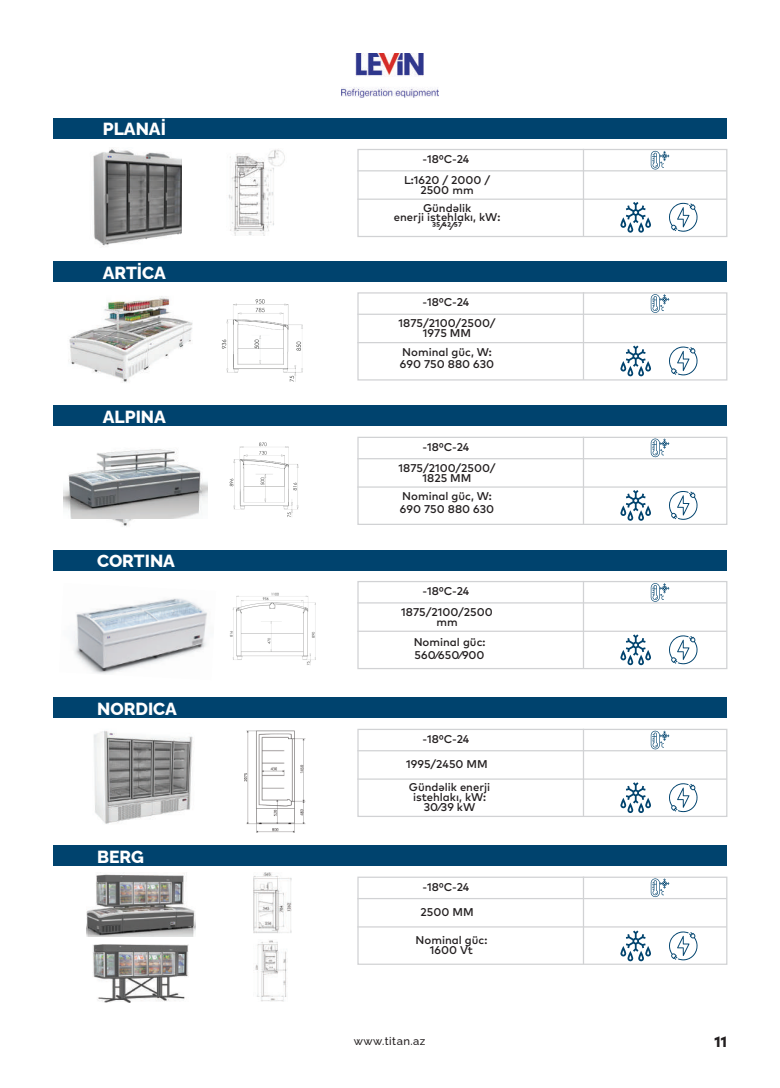
<style>
.page{position:relative;width:780px;height:1088px;background:#fff}
.page>*{position:absolute;margin:0;border:0;box-sizing:border-box;transform-origin:0 0}
.t1{font:800 17.5px "Raleway";color:#fff}
.t2{font:800 15px "Mark Pro";color:#231f20}
.t3{font:500 11.25px/10px "Mark Pro";color:#231f20;text-align:center}
.t4{font:500 11.25px "Raleway";letter-spacing:.04em;color:#231f20}
</style>
<div class="page">
<img style="left:342px;top:53px;width:96px;height:44px">
<div style="left:53px;top:118px;width:673px;height:20px;background:#00436e"></div>
<div style="left:53px;top:261px;width:673px;height:21px;background:#00436e"></div>
<div style="left:53px;top:405px;width:673px;height:21px;background:#00436e"></div>
<div style="left:53px;top:550px;width:673px;height:20px;background:#00436e"></div>
<div style="left:53px;top:697px;width:673px;height:21px;background:#00436e"></div>
<div style="left:53px;top:845px;width:673px;height:21px;background:#00436e"></div>
<div style="left:357px;top:149px;width:370px;height:88px;border:1px solid #d1d2d4"></div>
<div style="left:357px;top:292px;width:370px;height:88px;border:1px solid #d1d2d4"></div>
<div style="left:357px;top:437px;width:370px;height:88px;border:1px solid #d1d2d4"></div>
<div style="left:357px;top:581px;width:370px;height:88px;border:1px solid #d1d2d4"></div>
<div style="left:357px;top:729px;width:370px;height:88px;border:1px solid #d1d2d4"></div>
<div style="left:357px;top:876px;width:370px;height:89px;border:1px solid #d1d2d4"></div>
<hr style="left:357px;top:170px;width:369px;height:1px;background:#d1d2d4">
<hr style="left:357px;top:314px;width:369px;height:1px;background:#d1d2d4">
<hr style="left:357px;top:458px;width:369px;height:1px;background:#d1d2d4">
<hr style="left:357px;top:602px;width:369px;height:1px;background:#d1d2d4">
<hr style="left:357px;top:750px;width:369px;height:1px;background:#d1d2d4">
<hr style="left:357px;top:898px;width:369px;height:1px;background:#d1d2d4">
<hr style="left:583px;top:149px;width:1px;height:87px;background:#d1d2d4">
<hr style="left:583px;top:292px;width:1px;height:88px;background:#d1d2d4">
<hr style="left:583px;top:437px;width:1px;height:87px;background:#d1d2d4">
<hr style="left:583px;top:581px;width:1px;height:87px;background:#d1d2d4">
<hr style="left:583px;top:729px;width:1px;height:87px;background:#d1d2d4">
<hr style="left:583px;top:876px;width:1px;height:88px;background:#d1d2d4">
<hr style="left:357px;top:199px;width:369px;height:1px;background:#d1d2d4">
<hr style="left:357px;top:342px;width:369px;height:1px;background:#d1d2d4">
<hr style="left:357px;top:486px;width:369px;height:2px;background:#d1d2d4">
<hr style="left:357px;top:631px;width:369px;height:1px;background:#d1d2d4">
<hr style="left:357px;top:778px;width:369px;height:2px;background:#d1d2d4">
<hr style="left:357px;top:926px;width:369px;height:1px;background:#d1d2d4">
<svg style="left:620px;top:202px;width:31px;height:31px"></svg>
<svg style="left:620px;top:346px;width:31px;height:31px"></svg>
<svg style="left:620px;top:490px;width:31px;height:31px"></svg>
<svg style="left:620px;top:634px;width:31px;height:31px"></svg>
<svg style="left:620px;top:782px;width:31px;height:31px"></svg>
<svg style="left:620px;top:930px;width:31px;height:31px"></svg>
<img style="left:93px;top:148px;width:89px;height:99px">
<img style="left:228px;top:149px;width:57px;height:87px">
<img style="left:68px;top:296px;width:125px;height:87px">
<img style="left:112px;top:519px;width:21px;height:8px">
<img style="left:221px;top:299px;width:82px;height:83px">
<img style="left:229px;top:442px;width:70px;height:75px">
<img style="left:63px;top:449px;width:144px;height:70px">
<img style="left:229px;top:592px;width:87px;height:73px">
<img style="left:73px;top:598px;width:134px;height:76px">
<img style="left:94px;top:731px;width:99px;height:93px">
<img style="left:245px;top:731px;width:61px;height:102px">
<img style="left:87px;top:873px;width:109px;height:63px">
<img style="left:93px;top:944px;width:96px;height:59px">
<img style="left:253px;top:873px;width:39px;height:60px">
<img style="left:255px;top:940px;width:32px;height:62px">
<svg style="left:669px;top:202px;width:28px;height:30px"></svg>
<svg style="left:669px;top:346px;width:28px;height:30px"></svg>
<svg style="left:669px;top:491px;width:28px;height:29px"></svg>
<svg style="left:669px;top:635px;width:28px;height:30px"></svg>
<svg style="left:669px;top:783px;width:28px;height:30px"></svg>
<svg style="left:669px;top:931px;width:28px;height:30px"></svg>
<svg style="left:650px;top:151px;width:19px;height:19px"></svg>
<svg style="left:650px;top:294px;width:19px;height:19px"></svg>
<svg style="left:650px;top:438px;width:19px;height:20px"></svg>
<svg style="left:650px;top:583px;width:19px;height:19px"></svg>
<svg style="left:650px;top:730px;width:19px;height:20px"></svg>
<svg style="left:650px;top:878px;width:19px;height:19px"></svg>
<h1 class="t1" style="left:103px;top:115px;width:65px">PLANAİ</h1>
<h1 class="t1" style="left:103px;top:259px;width:64px">ARTİCA</h1>
<h1 class="t1" style="left:103px;top:403px;width:65px">ALPINA</h1>
<h1 class="t1" style="left:97px;top:547px;width:79px">CORTINA</h1>
<h1 class="t1" style="left:97px;top:695px;width:81px">NORDICA</h1>
<h1 class="t1" style="left:97px;top:843px;width:48px">BERG</h1>
<p class="t3" style="left:422px;top:153px;width:48px">-180C-24</p>
<p class="t3" style="left:404px;top:174px;width:88px">L:1620 / 2000 /<br>2500 mm</p>
<p class="t3" style="left:394px;top:203px;width:108px;line-height:8.8px">Gündəlik<br>enerji istehlakı, kW:<br>35⁄42⁄57</p>
<p class="t3" style="left:422px;top:296px;width:48px">-180C-24</p>
<p class="t3" style="left:398px;top:317px;width:98px">1875/2100/2500/<br>1975 MM</p>
<p class="t3" style="left:400px;top:345px;width:96px;line-height:12.5px;text-align:left">Nominal güc, W:<br>690 750 880 630</p>
<p class="t3" style="left:422px;top:441px;width:48px">-180C-24</p>
<p class="t3" style="left:398px;top:462px;width:98px">1875/2100/2500/<br>1825 MM</p>
<p class="t3" style="left:400px;top:489px;width:96px;line-height:12.5px;text-align:left">Nominal güc, W:<br>690 750 880 630</p>
<p class="t3" style="left:422px;top:585px;width:48px">-180C-24</p>
<p class="t3" style="left:401px;top:606px;width:93px">1875/2100/2500 mm</p>
<p class="t3" style="left:413px;top:635px;width:73px;line-height:12.5px;text-align:left">Nominal güc:<br>560⁄650⁄900</p>
<p class="t3" style="left:422px;top:733px;width:48px">-180C-24</p>
<p class="t3" style="left:406px;top:758px;width:83px">1995/2450 MM</p>
<p class="t3" style="left:409px;top:781px;width:83px">Gündəlik enerji istehlakı, kW:<br>30⁄39 kW</p>
<p class="t3" style="left:422px;top:880px;width:48px">-180C-24</p>
<p class="t3" style="left:420px;top:906px;width:55px">2500 MM</p>
<p class="t3" style="left:415px;top:934px;width:73px">Nominal güc:<br>1600 Vt</p>
<p class="t4" style="left:354px;top:1032px;width:73px">www.titan.az</p>
<h2 class="t2" style="left:714px;top:1030px;width:14px">11</h2>
</div>
